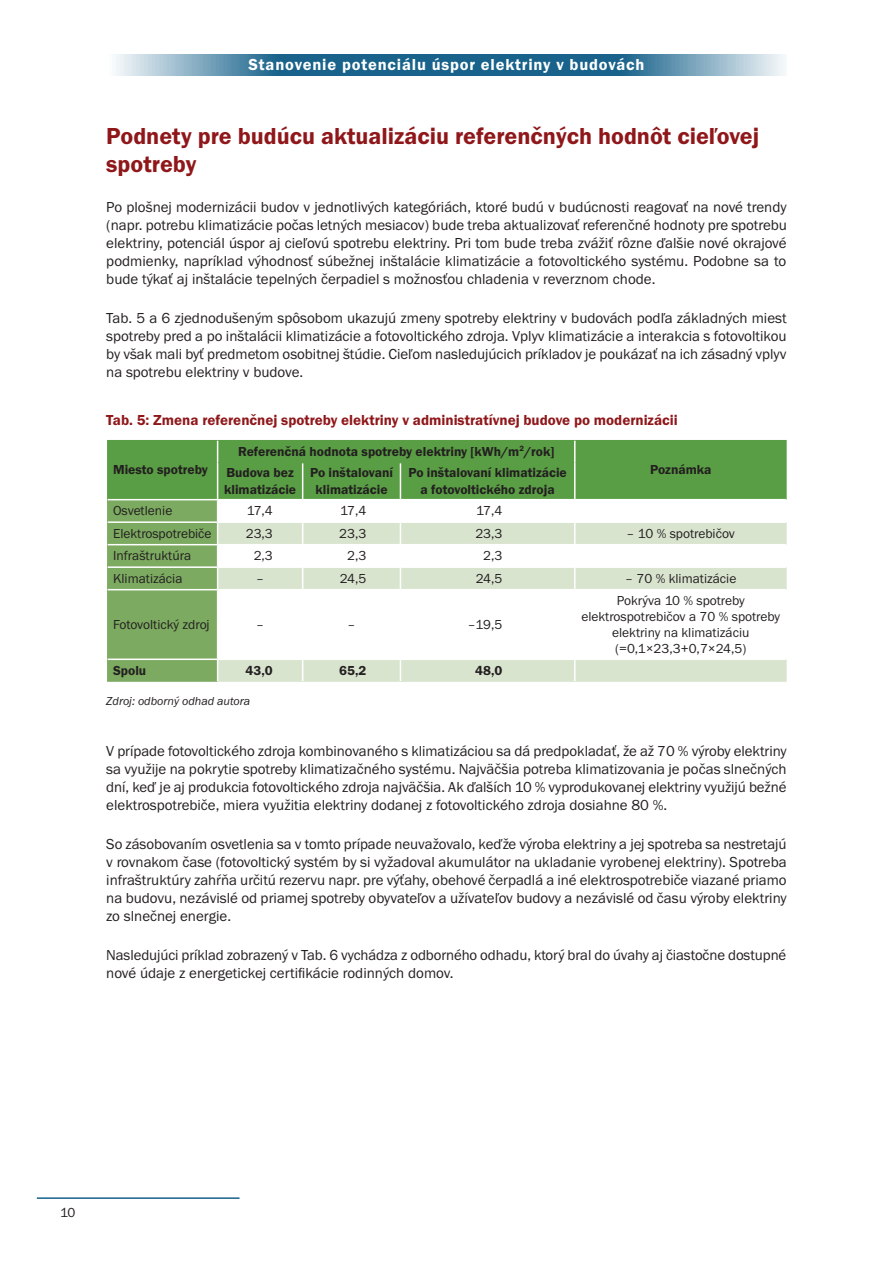
<style>
.page{position:relative;width:893px;height:1263px;background:#fff}
.page>*{position:absolute;margin:0;border:0;box-sizing:border-box;transform-origin:0 0}
.nadpis2{font:24px/28.8px "Franklin Got Itc TOT Dem";color:#8f171a}
.t1{font:16.5px "Franklin Got Itc TOT Dem";letter-spacing:.05em;color:#fff}
.text{font:15px/18px "Franklin Got Itc TOT Boo";color:#231f20;text-align:justify}
.tabulka_graf{font:15px "Franklin Got Itc TOT Dem";color:#8f171a}
.obsah_tabulky{font:13.5px/16.2px "Franklin Got Itc TOT Boo";color:#231f20;text-align:center}
.obsah_tabulky-2{font:13.5px/16.2px "Franklin Got Itc TOT Dem";color:#231f20;text-align:center}
.zdroj{font:12px "Franklin Got Itc TOT Boo Ita";color:#231f20}
</style>
<div class="page">
<hr style="left:37px;top:1197px;width:203px;height:2px;background:#18628b">
<svg style="left:115px;top:54px;width:670px;height:21px;background:#4e86a6"></svg>
<svg style="left:107px;top:440px;width:680px;height:242px"></svg>
<hr style="left:218px;top:462px;width:85px;height:1px;background:#599d44">
<hr style="left:303px;top:462px;width:97px;height:1px;background:#599d44">
<hr style="left:400px;top:462px;width:174px;height:1px;background:#599d44">
<hr style="left:574px;top:441px;width:2px;height:21px;background:#fff">
<hr style="left:574px;top:462px;width:2px;height:37px;background:#fff">
<hr style="left:575px;top:499px;width:211px;height:1px;background:#fff">
<p class="t1" style="left:249px;top:56px;width:397px">Stanovenie potenciálu úspor elektriny v budovách</p>
<p class="nadpis2" style="left:106px;top:121px;width:654px">Podnety pre budúcu aktualizáciu referenčných hodnôt cieľovej spotreby</p>
<p class="text" style="left:106px;top:198px;width:682px">Po plošnej modernizácii budov v jednotlivých kategóriách, ktoré budú v budúcnosti reagovať na nové trendy (napr. potrebu klimatizácie počas letných mesiacov) bude treba aktualizovať referenčné hodnoty pre spotrebu elektriny, potenciál úspor aj cieľovú spotrebu elektriny. Pri tom bude treba zvážiť rôzne ďalšie nové okrajové podmienky, napríklad výhodnosť súbežnej inštalácie klimatizácie a fotovoltického systému. Podobne sa to bude týkať aj inštalácie tepelných čerpadiel s možnosťou chladenia v reverznom chode.</p>
<p class="text" style="left:106px;top:309px;width:682px">Tab. 5 a 6 zjednodušeným spôsobom ukazujú zmeny spotreby elektriny v budovách podľa základných miest spotreby pred a po inštalácii klimatizácie a fotovoltického zdroja. Vplyv klimatizácie a interakcia s fotovoltikou by však mali byť predmetom osobitnej štúdie. Cieľom nasledujúcich príkladov je poukázať na ich zásadný vplyv na spotrebu elektriny v budove.</p>
<p class="tabulka_graf" style="left:106px;top:411px;width:573px">Tab. 5: Zmena referenčnej spotreby elektriny v administratívnej budove po modernizácii</p>
<p class="obsah_tabulky-2" style="left:113px;top:462px;width:96px">Miesto spotreby</p>
<p class="obsah_tabulky-2" style="left:238px;top:443px;width:318px">Referenčná hodnota spotreby elektriny [kWh/m<sup>2</sup>/rok]</p>
<p class="obsah_tabulky-2" style="left:226px;top:465px;width:69px">Budova bez</p>
<p class="obsah_tabulky-2" style="left:650px;top:462px;width:63px">Poznámka</p>
<p class="obsah_tabulky-2" style="left:224px;top:481px;width:74px">klimatizácie</p>
<p class="obsah_tabulky-2" style="left:310px;top:465px;width:85px">Po inštalovaní klimatizácie</p>
<p class="obsah_tabulky-2" style="left:408px;top:465px;width:160px">Po inštalovaní klimatizácie a fotovoltického zdroja</p>
<p class="obsah_tabulky" style="left:113px;top:503px;width:61px">Osvetlenie</p>
<p class="obsah_tabulky" style="left:247px;top:503px;width:28px">17,4</p>
<p class="obsah_tabulky" style="left:340px;top:503px;width:28px">17,4</p>
<p class="obsah_tabulky" style="left:476px;top:503px;width:28px">17,4</p>
<p class="obsah_tabulky" style="left:113px;top:525px;width:100px">Elektrospotrebiče</p>
<p class="obsah_tabulky" style="left:246px;top:525px;width:29px">23,3</p>
<p class="obsah_tabulky" style="left:339px;top:525px;width:29px">23,3</p>
<p class="obsah_tabulky" style="left:475px;top:525px;width:29px">23,3</p>
<p class="obsah_tabulky" style="left:627px;top:525px;width:110px">– 10 % spotrebičov</p>
<p class="obsah_tabulky" style="left:113px;top:548px;width:80px">Infraštruktúra</p>
<p class="obsah_tabulky" style="left:254px;top:548px;width:21px">2,3</p>
<p class="obsah_tabulky" style="left:347px;top:548px;width:21px">2,3</p>
<p class="obsah_tabulky" style="left:483px;top:548px;width:21px">2,3</p>
<p class="obsah_tabulky" style="left:113px;top:570px;width:71px">Klimatizácia</p>
<p class="obsah_tabulky" style="left:256px;top:570px;width:9px">–</p>
<p class="obsah_tabulky" style="left:340px;top:570px;width:28px">24,5</p>
<p class="obsah_tabulky" style="left:476px;top:570px;width:28px">24,5</p>
<p class="obsah_tabulky" style="left:625px;top:570px;width:113px">– 70 % klimatizácie</p>
<p class="obsah_tabulky" style="left:113px;top:617px;width:98px">Fotovoltický zdroj</p>
<p class="obsah_tabulky" style="left:256px;top:617px;width:9px">–</p>
<p class="obsah_tabulky" style="left:348px;top:617px;width:9px">–</p>
<p class="obsah_tabulky" style="left:468px;top:617px;width:36px">–19,5</p>
<p class="obsah_tabulky" style="left:581px;top:592px;width:200px">Pokrýva 10 % spotreby elektrospotrebičov a 70 % spotreby elektriny na klimatizáciu</p>
<p class="obsah_tabulky" style="left:615px;top:641px;width:133px">(=0,1×23,3+0,7×24,5)</p>
<p class="obsah_tabulky-2" style="left:113px;top:663px;width:35px">Spolu</p>
<p class="obsah_tabulky-2" style="left:246px;top:663px;width:29px">43,0</p>
<p class="obsah_tabulky-2" style="left:339px;top:663px;width:29px">65,2</p>
<p class="obsah_tabulky-2" style="left:475px;top:663px;width:29px">48,0</p>
<p class="zdroj" style="left:106px;top:694px;width:146px">Zdroj: odborný odhad autora</p>
<p class="text" style="left:106px;top:742px;width:682px">V prípade fotovoltického zdroja kombinovaného s klimatizáciou sa dá predpokladať, že až 70 % výroby elektriny sa využije na pokrytie spotreby klimatizačného systému. Najväčšia potreba klimatizovania je počas slnečných dní, keď je aj produkcia fotovoltického zdroja najväčšia. Ak ďalších 10 % vyprodukovanej elektriny využijú bežné elektrospotrebiče, miera využitia elektriny dodanej z fotovoltického zdroja dosiahne 80 %.</p>
<p class="text" style="left:106px;top:835px;width:682px">So zásobovaním osvetlenia sa v tomto prípade neuvažovalo, keďže výroba elektriny a jej spotreba sa nestretajú v rovnakom čase (fotovoltický systém by si vyžadoval akumulátor na ukladanie vyrobenej elektriny). Spotreba infraštruktúry zahŕňa určitú rezervu napr. pre výťahy, obehové čerpadlá a iné elektrospotrebiče viazané priamo na budovu, nezávislé od priamej spotreby obyvateľov a užívateľov budovy a nezávislé od času výroby elektriny zo slnečnej energie.</p>
<p class="text" style="left:106px;top:946px;width:681px">Nasledujúci príklad zobrazený v Tab. 6 vychádza z odborného odhadu, ktorý bral do úvahy aj čiastočne dostupné nové údaje z energetickej certifikácie rodinných domov.</p>
<p class="obsah_tabulky" style="left:60px;top:1204px;width:17px">10</p>
</div>
